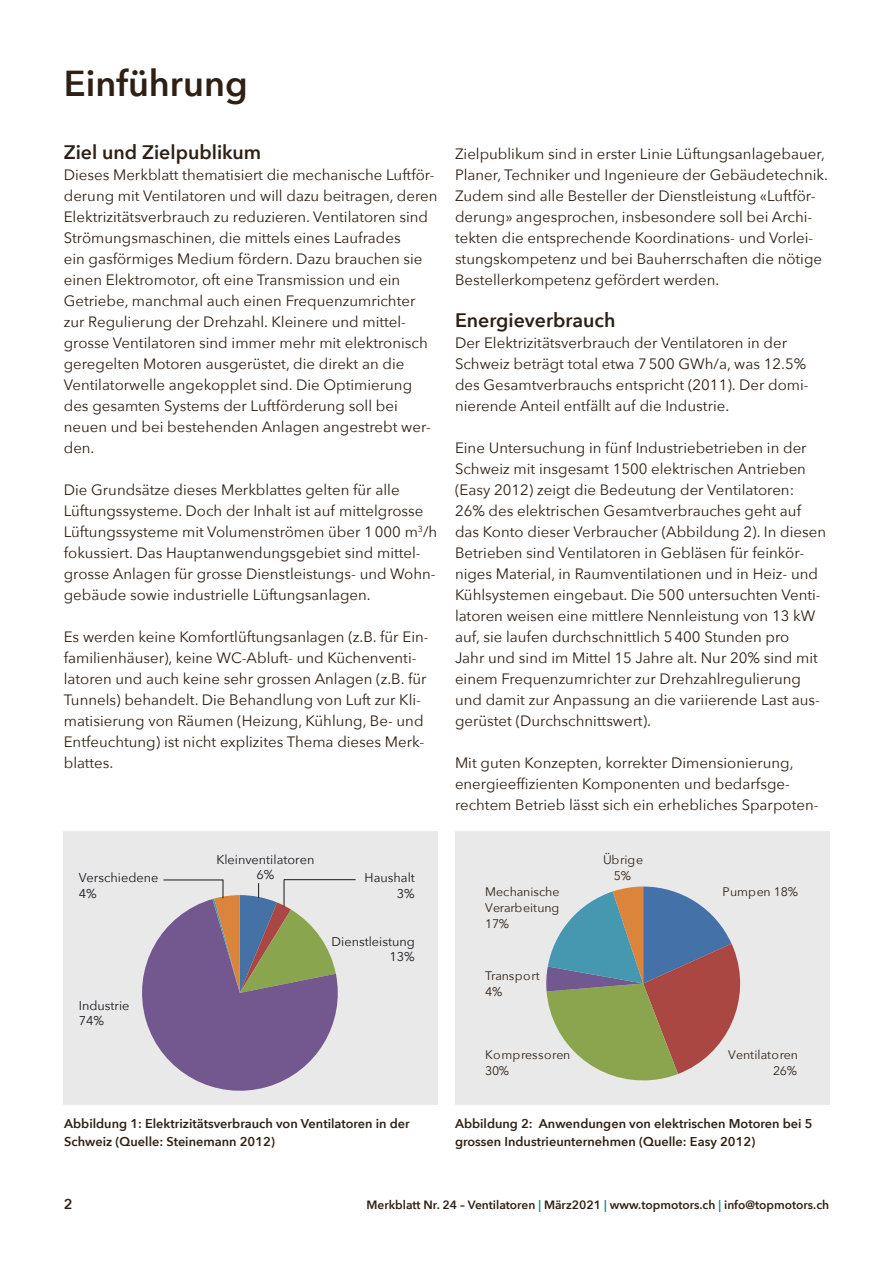
<style>
.page{position:relative;width:893px;height:1263px;background:#fff}
.page>*{position:absolute;margin:0;border:0;box-sizing:border-box;transform-origin:0 0}
.t1{font:600 36px "Avenir Next";color:#2e2014}
.t2{font:600 19.5px "Avenir Next";color:#2e2014}
.t3{font:15px/21px "Avenir Next";color:#2e2014}
.t4{font:600 14.25px "Avenir Next";color:#2e2014}
.t5{font:600 12.75px/18px "Avenir Next";color:#2e2014}
.t6{font:12.75px/15.3px "Avenir Next";color:#1a171c}
.t7{font:12.3px/15.8px "Avenir Next";color:#2e2014;text-align:right}
.t8{font:12.3px/15.8px "Avenir Next";letter-spacing:.02em;color:#2e2014}
.t9{font:600 12px "Avenir Next";color:#2e2014}
.s1{color:#00907d}
</style>
<div class="page">
<div style="left:64px;top:831px;width:374px;height:273px;background:#e9e9e9"></div>
<svg style="left:142px;top:880px;width:204px;height:211px"></svg>
<hr style="left:284px;top:879px;width:72px;height:1px;background:#1a171c">
<div style="left:455px;top:831px;width:374px;height:273px;background:#e9e9e9"></div>
<svg style="left:546px;top:886px;width:195px;height:195px"></svg>
<h1 class="t1" style="left:64px;top:53px;width:185px">Einführung</h1>
<h2 class="t2" style="left:64px;top:135px;width:199px">Ziel und Zielpublikum</h2>
<p class="t3" style="left:64px;top:164px;width:375px">Dieses Merkblatt thematisiert die mechanische Luftför&shy;derung mit Ventilatoren und will dazu beitragen, deren Elektrizitätsverbrauch zu reduzieren. Ventilatoren sind Strömungsmaschinen, die mittels eines Laufrades<br>ein gasförmiges Medium fördern. Dazu brauchen sie einen Elektromotor, oft eine Transmission und ein Getriebe, manchmal auch einen Frequenzumrichter zur Regulierung der Drehzahl. Kleinere und mittel&shy;grosse Ventilatoren sind immer mehr mit elektronisch geregelten Motoren ausgerüstet, die direkt an die Ventilatorwelle angekopplet sind. Die Optimierung des gesamten Systems der Luftförderung soll bei neuen und bei bestehenden Anlagen angestrebt wer&shy;den.</p>
<p class="t3" style="left:64px;top:479px;width:375px">Die Grundsätze dieses Merkblattes gelten für alle Lüftungssysteme. Doch der Inhalt ist auf mittelgrosse Lüftungssysteme mit Volumenströmen über 1000 m<sup>3</sup>/h fokussiert. Das Hauptanwendungsgebiet sind mittel&shy;grosse Anlagen für grosse Dienstleistungs- und Wohn&shy;gebäude sowie industrielle Lüftungsanlagen.</p>
<p class="t3" style="left:64px;top:626px;width:366px">Es werden keine Komfortlüftungsanlagen (z.B. für Ein&shy;familienhäuser), keine WC-Abluft- und Küchenventi&shy;latoren und auch keine sehr grossen Anlagen (z.B. für Tunnels) behandelt. Die Behandlung von Luft zur Kli&shy;matisierung von Räumen (Heizung, Kühlung, Be- und Entfeuchtung) ist nicht explizites Thema dieses Merk&shy;blattes.</p>
<p class="t6" style="left:79px;top:870px;width:81px">Verschiedene<br>4%</p>
<p class="t6" style="left:79px;top:997px;width:52px">Industrie<br>74%</p>
<p class="t6" style="left:216px;top:851px;width:100px;text-align:center">Kleinventilatoren<br>6%</p>
<p class="t6" style="left:365px;top:870px;width:52px;text-align:right">Haushalt<br>3%</p>
<p class="t6" style="left:332px;top:933px;width:85px;text-align:right">Dienstleistung<br>13%</p>
<p class="t3" style="left:455px;top:143px;width:375px">Zielpublikum sind in erster Linie Lüftungsanlagebauer, Planer, Techniker und Ingenieure der Gebäudetechnik.<br>Zudem sind alle Besteller der Dienstleistung «Luftför&shy;derung» angesprochen, insbesondere soll bei Archi&shy;tekten die entsprechende Koordinations- und Vorlei&shy;stungskompetenz und bei Bauherrschaften die nötige Bestellerkompetenz gefördert werden.</p>
<h2 class="t2" style="left:455px;top:303px;width:162px">Energieverbrauch</h2>
<p class="t3" style="left:455px;top:332px;width:355px">Der Elektrizitätsverbrauch der Ventilatoren in der Schweiz beträgt total etwa 7500 GWh/a, was 12.5% des Gesamtverbrauchs entspricht (2011). Der domi&shy;nierende Anteil entfällt auf die Industrie.</p>
<p class="t3" style="left:455px;top:437px;width:373px">Eine Untersuchung in fünf Industriebetrieben in der Schweiz mit insgesamt 1500 elektrischen Antrieben (Easy 2012) zeigt die Bedeutung der Ventilatoren:<br>26% des elektrischen Gesamtverbrauches geht auf das Konto dieser Verbraucher (Abbildung 2). In diesen Betrieben sind Ventilatoren in Gebläsen für feinkör&shy;niges Material, in Raumventilationen und in Heiz- und Kühlsystemen eingebaut. Die 500 untersuchten Venti&shy;latoren weisen eine mittlere Nennleistung von 13 kW auf, sie laufen durchschnittlich 5400 Stunden pro<br>Jahr und sind im Mittel 15 Jahre alt. Nur 20% sind mit einem Frequenzumrichter zur Drehzahlregulierung und damit zur Anpassung an die variierende Last aus&shy;gerüstet (Durchschnittswert).</p>
<p class="t3" style="left:455px;top:752px;width:365px">Mit guten Konzepten, korrekter Dimensionierung, energieeffizienten Komponenten und bedarfsge&shy;rechtem Betrieb lässt sich ein erhebliches Sparpoten-</p>
<p class="t7" style="left:485px;top:884px;width:76px;text-align:justify">Mechanische Verarbeitung 17%</p>
<p class="t7" style="left:485px;top:967px;width:56px;text-align:left">Transport<br>4%</p>
<p class="t8" style="left:485px;top:1046px;width:87px">Kompressoren<br>30%</p>
<p class="t7" style="left:603px;top:852px;width:42px;text-align:center">Übrige<br>5%</p>
<p class="t7" style="left:723px;top:884px;width:77px">Pumpen 18%</p>
<p class="t7" style="left:728px;top:1046px;width:71px">Ventilatoren<br>26%</p>
<p class="t5" style="left:64px;top:1114px;width:347px">Abbildung 1: Elektrizitätsverbrauch von Ventilatoren in der<br>Schweiz (Quelle: Steinemann 2012)</p>
<p class="t5" style="left:455px;top:1114px;width:359px">Abbildung 2: Anwendungen von elektrischen Motoren bei 5 grossen Industrieunternehmen (Quelle: Easy 2012)</p>
<p class="t4" style="left:64px;top:1191px;width:10px">2</p>
<p class="t9" style="left:366px;top:1194px;width:464px">Merkblatt Nr. 24 – Ventilatoren <span class="s1">|</span> März2021 <span class="s1">|</span> www.topmotors.ch <span class="s1">|</span> info@topmotors.ch</p>
</div>
